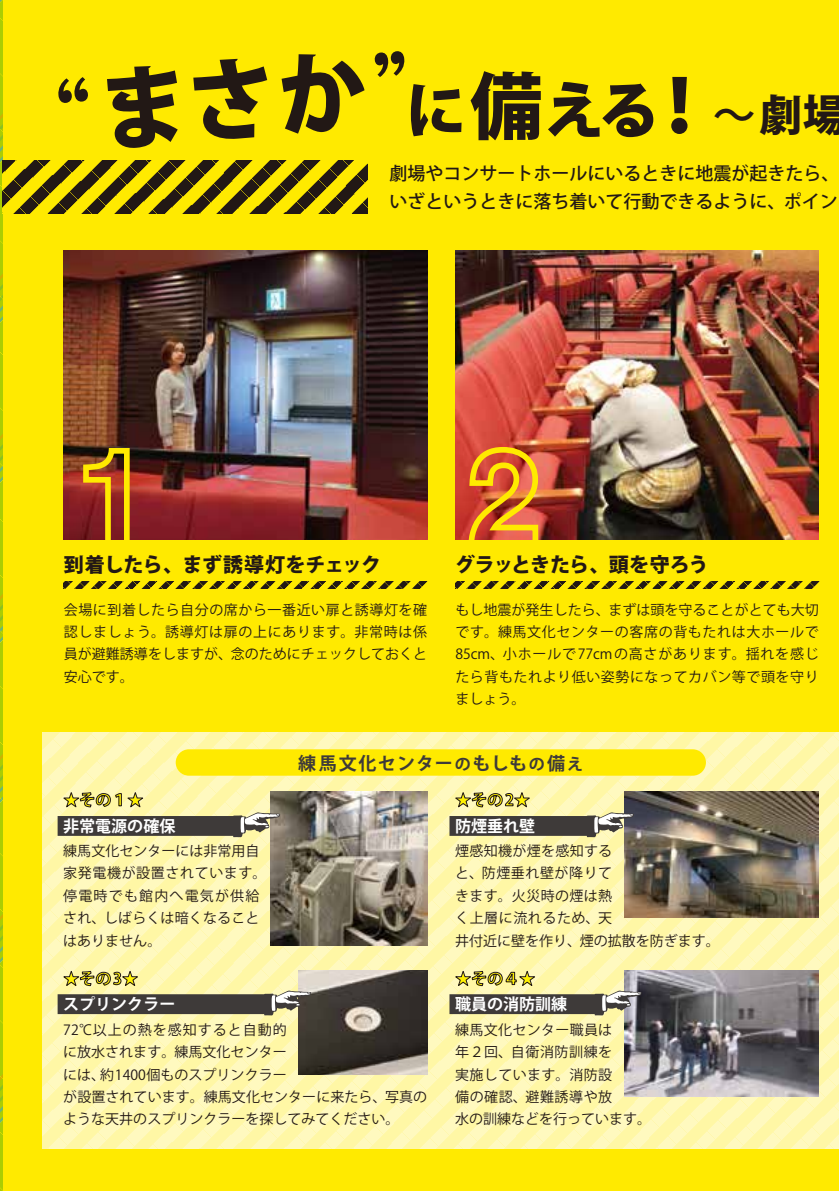
<style>
.page{position:relative;width:839px;height:1191px;background:#ffea00}
.page>*{position:absolute;margin:0;border:0;box-sizing:border-box;transform-origin:0 0}
.t1{font:800 90px "Koz Go Pro";color:#221815}
.t2{font:800 61.4px "Koz Go Pro";color:#221815}
.t3{font:800 42.8px "Koz Go Pro";color:#221815}
.t4{font:800 20px "Koz Go Pr 6 N";letter-spacing:-.01em;color:#221815}
.t5{font:800 20px "Koz Go Pr 6 N";letter-spacing:-.03em;color:#221815}
.t6{font:500 18px/28.8px "Koz Go Pr 6 N";color:#221815}
.t7{font:700 18px "Koz Go Pr 6 N";letter-spacing:.06em;color:#3e3a39}
.t8{font:700 16px "Koz Go Pr 6 N";color:#fff}
.t9{font:700 16px "Koz Go Pr 6 N";color:#fff100}
.t10{font:14px/22.4px "Koz Go Pr 6 N";letter-spacing:.015em;color:#221815}
.s1{font-family:"Koz Min Pro"}
.s2{font-size:72.6px}
.s3{font-weight:500}
.s4{font-size:16px}
</style>
<div class="page">
<svg style="left:43px;top:733px;width:796px;height:415px;background:#fef7b0"></svg>
<hr style="left:0;top:0;width:2px;height:1191px;background:#bfbfbf">
<svg style="left:455px;top:967px;width:80px;height:19px;background:#cec68f"></svg>
<img style="left:624px;top:970px;width:194px;height:126px">
<svg style="left:455px;top:789px;width:75px;height:19px"></svg>
<img style="left:624px;top:791px;width:194px;height:126px">
<svg style="left:63px;top:967px;width:75px;height:19px"></svg>
<img style="left:299px;top:970px;width:128px;height:104px">
<img style="left:271px;top:791px;width:156px;height:154px">
<img style="left:64px;top:251px;width:363px;height:288px">
<img style="left:455px;top:251px;width:363px;height:288px">
<div style="left:176px;top:749px;width:530px;height:26px;background:#ffea00;border-radius:13px"></div>
<svg style="left:80px;top:445px;width:52px;height:95px"></svg>
<img style="left:465px;top:444px;width:76px;height:96px">
<svg style="left:2px;top:161px;width:365px;height:52px"></svg>
<svg style="left:63px;top:581px;width:364px;height:7px"></svg>
<svg style="left:455px;top:581px;width:364px;height:7px"></svg>
<div style="left:58px;top:994px;width:208px;height:20px;background:#3e3a39"></div>
<svg style="left:264px;top:990px;width:47px;height:25px"></svg>
<div style="left:449px;top:994px;width:147px;height:20px;background:#3e3a39"></div>
<svg style="left:594px;top:990px;width:48px;height:25px"></svg>
<div style="left:58px;top:816px;width:177px;height:20px;background:#3e3a39"></div>
<svg style="left:233px;top:812px;width:47px;height:25px"></svg>
<div style="left:449px;top:816px;width:139px;height:20px;background:#3e3a39"></div>
<svg style="left:587px;top:812px;width:47px;height:25px"></svg>
<svg style="left:63px;top:789px;width:80px;height:19px;background:#d1c991"></svg>
<h1 class="t1" style="left:52px;top:57px;width:355px;rotate:-5deg"><span class="s1">“</span>まさか<span class="s1">”</span></h1>
<h2 class="t2" style="left:405px;top:70px;width:312px">に<span class="s2">備</span>える<span class="s2">！</span></h2>
<p class="t6" style="left:389px;top:159px;width:451px">劇場やコンサートホールにいるときに地震が起きたら、いざというときに落ち着いて行動できるように、ポイン</p>
<h3 class="t3" style="left:712px;top:87px;width:134px"><span class="s3">～</span>劇場</h3>
<h3 class="t4" style="left:64px;top:554px;width:319px">到着したら、まず誘導灯をチェック</h3>
<h3 class="t5" style="left:455px;top:554px;width:255px">グラッときたら、頭を守ろう</h3>
<p class="t10" style="left:64px;top:598px;width:365px;text-align:justify">会場に到着したら自分の席から一番近い扉と誘導灯を確認しましょう。誘導灯は扉の上にあります。非常時は係員が避難誘導をしますが、念のためにチェックしておくと安心です。</p>
<p class="t10" style="left:455px;top:598px;width:365px;text-align:justify">もし地震が発生したら、まずは頭を守ることがとても大切です。練馬文化センターの客席の背もたれは大ホールで85cm、小ホールで77cmの高さがあります。揺れを感じたら背もたれより低い姿勢になってカバン等で頭を守りましょう。</p>
<p class="t9" style="left:63px;top:791px;width:81px">★その１★</p>
<p class="t8" style="left:63px;top:817px;width:113px">非常電源の確保</p>
<p class="t10" style="left:63px;top:840px;width:205px">練馬文化センターには非常用自家発電機が設置されています。停電時でも館内へ電気が供給され、しばらくは暗くなることはありません。</p>
<p class="t7" style="left:298px;top:753px;width:286px">練馬文化センター<span class="s4">の</span>もしも<span class="s4">の</span>備<span class="s4">え</span></p>
<p class="t9" style="left:455px;top:791px;width:76px">★その2★</p>
<p class="t10" style="left:455px;top:840px;width:266px">煙感知機が煙を感知する<br>と、防煙垂れ壁が降りて<br>きます。火災時の煙は熱<br>く上層に流れるため、天<br>井付近に壁を作り、煙の拡散を防ぎます。</p>
<p class="t8" style="left:455px;top:816px;width:81px">防煙垂れ壁</p>
<p class="t9" style="left:63px;top:969px;width:76px">★その3★</p>
<p class="t10" style="left:63px;top:1018px;width:365px">72℃以上の熱を感知すると自動的<br>に放水されます。練馬文化センター<br>には、約1400個ものスプリンクラー<br>が設置されています。練馬文化センターに来たら、写真のような天井のスプリンクラーを探してみてください。</p>
<p class="t8" style="left:63px;top:995px;width:113px">スプリンクラー</p>
<p class="t9" style="left:455px;top:969px;width:81px">★その４★</p>
<p class="t10" style="left:455px;top:1018px;width:197px">練馬文化センター職員は<br>年２回、自衛消防訓練を<br>実施しています。消防設<br>備の確認、避難誘導や放<br>水の訓練などを行っています。</p>
<p class="t8" style="left:455px;top:995px;width:113px">職員の消防訓練</p>
</div>
